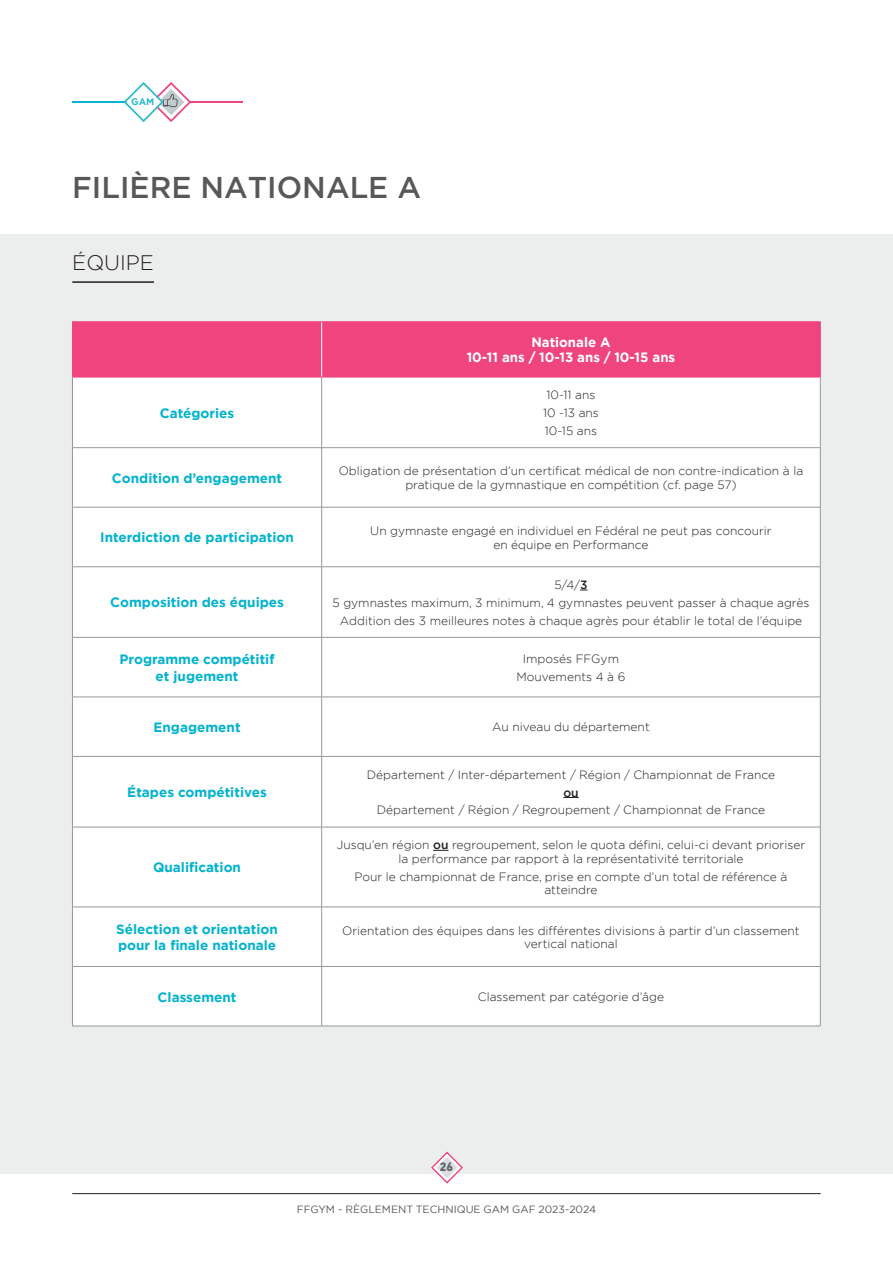
<style>
.page{position:relative;width:893px;height:1263px;background:#fff}
.page>*{position:absolute;margin:0;border:0;box-sizing:border-box;transform-origin:0 0}
.t1{font:500 30px "Gotham";color:#57585a}
.t2{font:300 21px "Gotham";color:#231f20}
.t3{font:700 13.5px/16.2px "Gotham";color:#03b3ce;text-align:center}
.t4{font:700 13.5px/15px "Gotham";color:#fff;text-align:center}
.t5{font:300 12px/17.7px "Gotham";color:#231f20;text-align:center}
.t6{font:900 12px "DIN";color:#5f666b}
.t7{font:500 12px "Gotham";color:#231f20}
.t8{font:10.5px "Gotham";color:#57585a}
.t9{font:700 9.45px "Gotham";color:#2bbace}
.s1{font-weight:500}
</style>
<div class="page">
<div style="left:0;top:234px;width:893px;height:940px;background:#ebeeed"></div>
<svg style="left:431px;top:1151px;width:32px;height:33px"></svg>
<hr style="left:174px;top:101px;width:68px;height:2px;background:#ef447d">
<hr style="left:72px;top:101px;width:77px;height:2px;background:#03b3ce">
<hr style="left:72px;top:1193px;width:749px;height:1px;background:#231f20">
<svg style="left:124px;top:82px;width:66px;height:40px"></svg>
<hr style="left:72px;top:281px;width:82px;height:2px;background:#231f20">
<div style="left:73px;top:322px;width:747px;height:55px;background:#ef447d"></div>
<div style="left:73px;top:378px;width:747px;height:648px;background:#fff"></div>
<hr style="left:321px;top:322px;width:1px;height:55px;background:#fff">
<hr style="left:72px;top:322px;width:1px;height:55px;background:#ef447d">
<hr style="left:820px;top:322px;width:1px;height:55px;background:#ef447d">
<hr style="left:322px;top:697px;width:498px;height:1px;background:#95979a">
<hr style="left:322px;top:966px;width:498px;height:1px;background:#95979a">
<hr style="left:322px;top:1026px;width:498px;height:1px;background:#95979a">
<hr style="left:72px;top:697px;width:250px;height:1px;background:#95979a">
<hr style="left:72px;top:966px;width:250px;height:1px;background:#95979a">
<hr style="left:72px;top:1026px;width:250px;height:1px;background:#95979a">
<hr style="left:72px;top:507px;width:1px;height:59px;background:#95979a">
<hr style="left:72px;top:637px;width:1px;height:60px;background:#95979a">
<hr style="left:72px;top:697px;width:1px;height:59px;background:#95979a">
<hr style="left:72px;top:907px;width:1px;height:59px;background:#95979a">
<hr style="left:72px;top:967px;width:1px;height:59px;background:#95979a">
<hr style="left:820px;top:507px;width:1px;height:59px;background:#95979a">
<hr style="left:820px;top:637px;width:1px;height:60px;background:#95979a">
<hr style="left:820px;top:697px;width:1px;height:59px;background:#95979a">
<hr style="left:820px;top:907px;width:1px;height:59px;background:#95979a">
<hr style="left:820px;top:967px;width:1px;height:59px;background:#95979a">
<hr style="left:321px;top:507px;width:1px;height:59px;background:#95979a">
<hr style="left:321px;top:637px;width:1px;height:60px;background:#95979a">
<hr style="left:321px;top:697px;width:1px;height:59px;background:#95979a">
<hr style="left:321px;top:907px;width:1px;height:59px;background:#95979a">
<hr style="left:321px;top:967px;width:1px;height:59px;background:#95979a">
<hr style="left:72px;top:447px;width:250px;height:1px;background:#95979a">
<hr style="left:72px;top:448px;width:1px;height:59px;background:#95979a">
<hr style="left:72px;top:507px;width:250px;height:1px;background:#95979a">
<hr style="left:322px;top:447px;width:498px;height:1px;background:#95979a">
<hr style="left:321px;top:448px;width:1px;height:59px;background:#95979a">
<hr style="left:820px;top:448px;width:1px;height:59px;background:#95979a">
<hr style="left:322px;top:507px;width:498px;height:1px;background:#95979a">
<hr style="left:72px;top:377px;width:1px;height:70px;background:#95979a">
<hr style="left:321px;top:377px;width:1px;height:70px;background:#95979a">
<hr style="left:820px;top:377px;width:1px;height:70px;background:#95979a">
<hr style="left:72px;top:566px;width:250px;height:1px;background:#95979a">
<hr style="left:72px;top:567px;width:1px;height:70px;background:#95979a">
<hr style="left:72px;top:637px;width:250px;height:1px;background:#95979a">
<hr style="left:322px;top:566px;width:498px;height:1px;background:#95979a">
<hr style="left:321px;top:567px;width:1px;height:70px;background:#95979a">
<hr style="left:820px;top:567px;width:1px;height:70px;background:#95979a">
<hr style="left:322px;top:637px;width:498px;height:1px;background:#95979a">
<hr style="left:72px;top:756px;width:250px;height:1px;background:#95979a">
<hr style="left:72px;top:757px;width:1px;height:70px;background:#95979a">
<hr style="left:322px;top:756px;width:498px;height:1px;background:#95979a">
<hr style="left:321px;top:757px;width:1px;height:70px;background:#95979a">
<hr style="left:820px;top:757px;width:1px;height:70px;background:#95979a">
<hr style="left:72px;top:827px;width:250px;height:1px;background:#95979a">
<hr style="left:72px;top:827px;width:1px;height:80px;background:#95979a">
<hr style="left:72px;top:907px;width:250px;height:1px;background:#95979a">
<hr style="left:322px;top:827px;width:498px;height:1px;background:#95979a">
<hr style="left:321px;top:827px;width:1px;height:80px;background:#95979a">
<hr style="left:820px;top:827px;width:1px;height:80px;background:#95979a">
<hr style="left:322px;top:907px;width:498px;height:1px;background:#95979a">
<hr style="left:72px;top:321px;width:250px;height:1px;background:#ef447d">
<hr style="left:72px;top:377px;width:250px;height:1px;background:#ef447d">
<hr style="left:322px;top:321px;width:498px;height:1px;background:#ef447d">
<hr style="left:322px;top:377px;width:498px;height:1px;background:#ef447d">
<svg style="left:563px;top:797px;width:16px;height:1px"></svg>
<svg style="left:433px;top:850px;width:15px;height:1px"></svg>
<p class="t9" style="left:131px;top:96px;width:25px">GAM</p>
<h1 class="t1" style="left:72px;top:168px;width:350px">FILIÈRE NATIONALE A</h1>
<h2 class="t2" style="left:72px;top:249px;width:83px">ÉQUIPE</h2>
<p class="t3" style="left:160px;top:405px;width:76px">Catégories</p>
<p class="t4" style="left:467px;top:335px;width:210px">Nationale A<br>10-11 ans / 10-13 ans / 10-15 ans</p>
<p class="t5" style="left:543px;top:386px;width:57px;text-align:left">10-11 ans<br>10 -13 ans<br>10-15 ans</p>
<p class="t3" style="left:112px;top:470px;width:172px">Condition d’engagement</p>
<p class="t5" style="left:339px;top:464px;width:466px;line-height:13.5px">Obligation de présentation d’un certificat médical de non contre-indication à la pratique de la gymnastique en compétition (cf. page 57)</p>
<p class="t3" style="left:100px;top:529px;width:195px">Interdiction de participation</p>
<p class="t5" style="left:370px;top:524px;width:403px;line-height:13.5px">Un gymnaste engagé en individuel en Fédéral ne peut pas concourir en équipe en Performance</p>
<p class="t3" style="left:110px;top:594px;width:175px">Composition des équipes</p>
<p class="t5" style="left:333px;top:576px;width:478px">5/4/<span class="s1">3<br></span>5 gymnastes maximum, 3 minimum, 4 gymnastes peuvent passer à chaque agrès<br>Addition des 3 meilleures notes à chaque agrès pour établir le total de l’équipe</p>
<p class="t3" style="left:120px;top:651px;width:156px">Programme compétitif et jugement</p>
<p class="t5" style="left:516px;top:650px;width:110px">Imposés FFGym<br>Mouvements 4 à 6</p>
<p class="t3" style="left:154px;top:719px;width:89px">Engagement</p>
<p class="t5" style="left:492px;top:718px;width:159px">Au niveau du département</p>
<p class="t3" style="left:127px;top:784px;width:141px">Étapes compétitives</p>
<p class="t3" style="left:153px;top:859px;width:89px">Qualification</p>
<p class="t5" style="left:367px;top:765px;width:410px">Département / Inter-département / Région / Championnat de France</p>
<p class="t7" style="left:563px;top:784px;width:17px">ou</p>
<p class="t5" style="left:377px;top:801px;width:390px">Département / Région / Regroupement / Championnat de France</p>
<p class="t5" style="left:337px;top:838px;width:470px;line-height:13.5px">Jusqu’en région <span class="s1">ou</span> regroupement, selon le quota défini, celui-ci devant prioriser la performance par rapport à la représentativité territoriale</p>
<p class="t5" style="left:354px;top:869px;width:434px;line-height:13.5px">Pour le championnat de France, prise en compte d’un total de référence à atteindre</p>
<p class="t3" style="left:116px;top:921px;width:163px;text-align:left">Sélection et orientation pour la finale nationale</p>
<p class="t5" style="left:342px;top:923px;width:459px;line-height:13.5px">Orientation des équipes dans les différentes divisions à partir d’un classement vertical national</p>
<p class="t3" style="left:158px;top:989px;width:80px">Classement</p>
<p class="t5" style="left:478px;top:988px;width:188px">Classement par catégorie d’âge</p>
<p class="t6" style="left:440px;top:1159px;width:15px">26</p>
<p class="t8" style="left:297px;top:1202px;width:301px">FFGYM - RÈGLEMENT TECHNIQUE GAM GAF 2023-2024</p>
</div>
